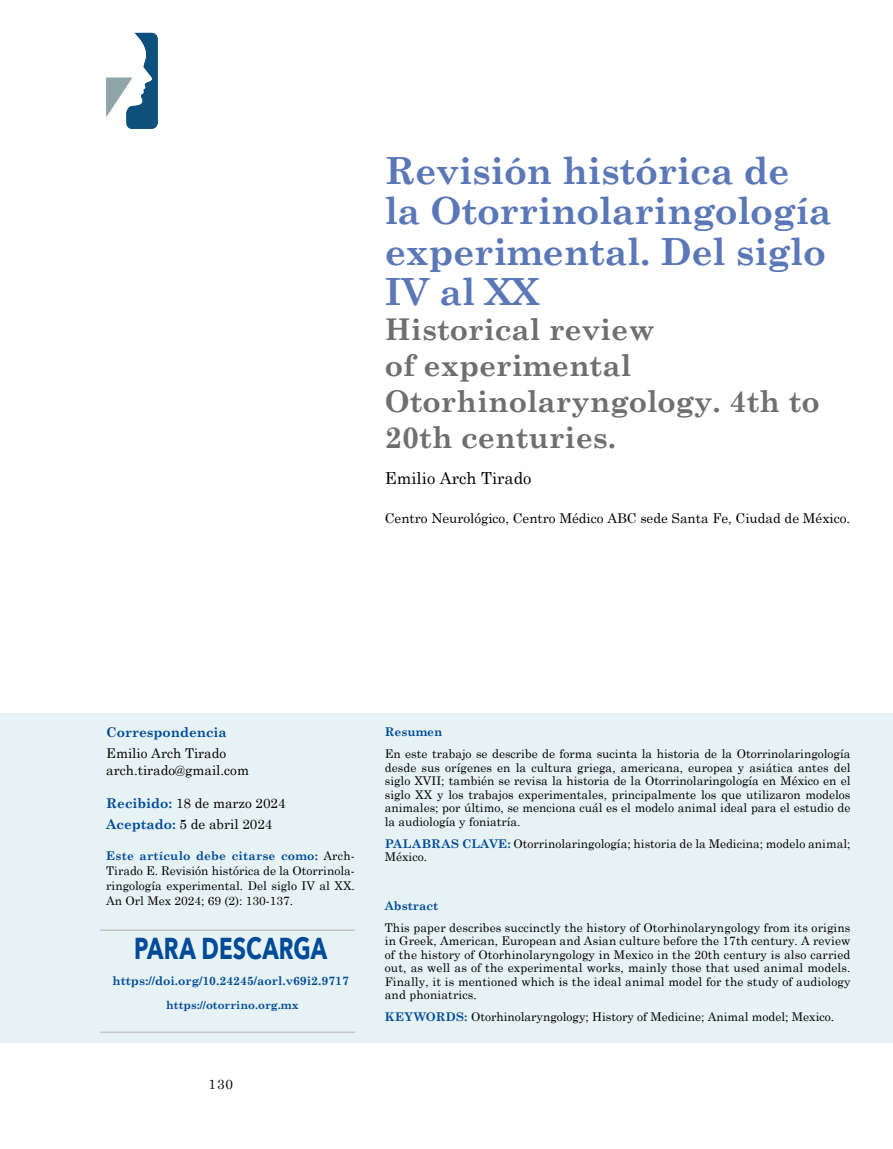
<style>
.page{position:relative;width:893px;height:1149px;background:#fff}
.page>*{position:absolute;margin:0;border:0;box-sizing:border-box;transform-origin:0 0}
.t1{font:700 37.5px/40.5px "Century Schoolbook";letter-spacing:-.01em;color:#5a77b7}
.t2{font:700 30.15px "Avenir Next";letter-spacing:.005em;color:#004b98;scale:.75 1}
.t3{font:700 30px/36px "Century Schoolbook";color:#706f6f}
.t4{font:16.5px "Century Schoolbook";color:#000}
.t5{font:13.5px/16.5px "Century Schoolbook";color:#000}
.t6{font:700 13.5px "Century Schoolbook";color:#004b98}
.t7{font:12px/13.5px "Century Schoolbook";color:#000;text-align:justify}
.t8{font:700 12px "Century Schoolbook";color:#004b98}
.t9{font:700 11.25px "Century Schoolbook";color:#004b98}
.s1{font-weight:700;color:#004b98}
</style>
<div class="page">
<svg style="left:106px;top:33px;width:52px;height:96px"></svg>
<div style="left:0;top:712px;width:893px;height:330px;background:#e7f2f5"></div>
<hr style="left:100px;top:1031px;width:255px;height:1px;background:#c6c6c6">
<hr style="left:100px;top:929px;width:255px;height:1px;background:#c6c6c6">
<h1 class="t1" style="left:385px;top:149px;width:448px">Revisión histórica de la Otorrinolaringología experimental. Del siglo<br>IV al XX</h1>
<h3 class="t3" style="left:385px;top:311px;width:436px">Historical review<br>of experimental<br>Otorhinolaryngology. 4th to<br>20th centuries.</h3>
<h3 class="t4" style="left:385px;top:467px;width:148px">Emilio Arch Tirado</h3>
<p class="t5" style="left:385px;top:509px;width:467px">Centro Neurológico, Centro Médico ABC sede Santa Fe, Ciudad de México.</p>
<p class="t6" style="left:106px;top:724px;width:122px">Correspondencia</p>
<p class="t5" style="left:106px;top:744px;width:144px">Emilio Arch Tirado arch.tirado@gmail.com</p>
<p class="t5" style="left:106px;top:792px;width:181px;line-height:20.7px"><span class="s1">Recibido:</span> 18 de marzo 2024<br><span class="s1">Aceptado:</span> 5 de abril 2024</p>
<p class="t7" style="left:106px;top:847px;width:250px;line-height:15px"><span class="s1">Este artículo debe citarse como:</span> Arch-Tirado E. Revisión histórica de la Otorrinola&shy;ringología experimental. Del siglo IV al XX.<br>An Orl Mex 2024; 69 (2): 130-137.</p>
<h2 class="t2" style="left:134px;top:921px;width:259px">PARA DESCARGA</h2>
<p class="t8" style="left:113px;top:973px;width:238px">https://doi.org/10.24245/aorl.v69i2.9717</p>
<p class="t9" style="left:166px;top:997px;width:134px">https://otorrino.org.mx</p>
<p class="t5" style="left:208px;top:1075px;width:26px">130</p>
<p class="t8" style="left:385px;top:724px;width:59px">Resumen</p>
<p class="t7" style="left:385px;top:746px;width:467px">En este trabajo se describe de forma sucinta la historia de la Otorrinolaringología desde sus orígenes en la cultura griega, americana, europea y asiática antes del siglo XVII; también se revisa la historia de la Otorrinolaringología en México en el siglo XX y los trabajos experimentales, principalmente los que utilizaron modelos animales; por último, se menciona cuál es el modelo animal ideal para el estudio de la audiología y foniatría.</p>
<p class="t7" style="left:385px;top:836px;width:467px"><span class="s1">PALABRAS CLAVE:</span> Otorrinolaringología; historia de la Medicina; modelo animal;<br>México.</p>
<p class="t8" style="left:385px;top:897px;width:55px">Abstract</p>
<p class="t7" style="left:385px;top:920px;width:467px">This paper describes succinctly the history of Otorhinolaryngology from its origins in Greek, American, European and Asian culture before the 17th century. A review of the history of Otorhinolaryngology in Mexico in the 20th century is also carried out, as well as of the experimental works, mainly those that used animal models.<br>Finally, it is mentioned which is the ideal animal model for the study of audiology and phoniatrics.</p>
<p class="t7" style="left:385px;top:1009px;width:451px"><span class="s1">KEYWORDS:</span> Otorhinolaryngology; History of Medicine; Animal model; Mexico.</p>
</div>
